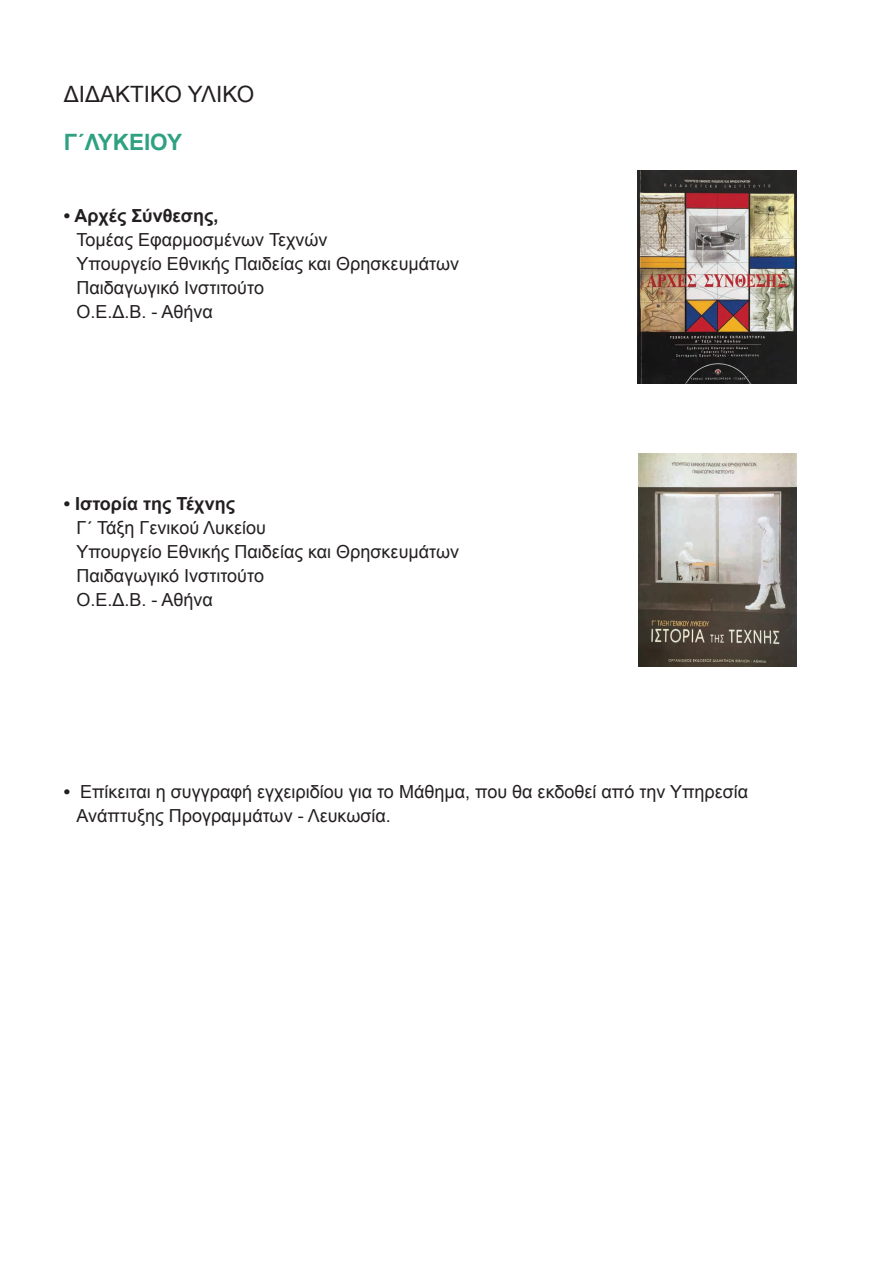
<style>
.page{position:relative;width:893px;height:1263px;background:#fff}
.page>*{position:absolute;margin:0;border:0;box-sizing:border-box;transform-origin:0 0}
.ΤΙΤΛΟΣ{font:22.5px "Arial";color:#231f20}
.ΜΙΚΡΟΣΤΙΤΛΟΣ{font:700 22.5px "Arial";color:#2fa181}
.BODY{font:18px/24px "Arial";color:#231f20}
.s1{font-weight:700}
</style>
<div class="page">
<img style="left:638px;top:170px;width:158px;height:213px">
<img style="left:638px;top:454px;width:158px;height:212px">
<p class="ΤΙΤΛΟΣ" style="left:64px;top:79px;width:192px">ΔΙΔΑΚΤΙΚΟ ΥΛΙΚΟ</p>
<p class="ΜΙΚΡΟΣΤΙΤΛΟΣ" style="left:64px;top:127px;width:120px">Γ΄ΛΥΚΕΙΟΥ</p>
<p class="BODY" style="left:77px;top:204px;width:384px;text-indent:-13px"><span class="s1">• Αρχές Σύνθεσης,<br></span>Τομέας Εφαρμοσμένων Τεχνών<br>Υπουργείο Εθνικής Παιδείας και Θρησκευμάτων</p>
<p class="BODY" style="left:77px;top:276px;width:189px">Παιδαγωγικό Ινστιτούτο<br>Ο.Ε.Δ.Β. - Αθήνα</p>
<p class="BODY" style="left:77px;top:492px;width:384px;text-indent:-13px"><span class="s1">• Ιστορία της Τέχνης<br></span>Γ΄ Τάξη Γενικού Λυκείου<br>Υπουργείο Εθνικής Παιδείας και Θρησκευμάτων<br>Παιδαγωγικό Ινστιτούτο<br>Ο.Ε.Δ.Β. - Αθήνα</p>
<p class="BODY" style="left:77px;top:780px;width:673px;text-indent:-13px"><span class="s1">•</span> Επίκειται η συγγραφή εγχειριδίου για το Μάθημα, που θα εκδοθεί από την Υπηρεσία<br>Ανάπτυξης Προγραμμάτων - Λευκωσία.</p>
</div>
